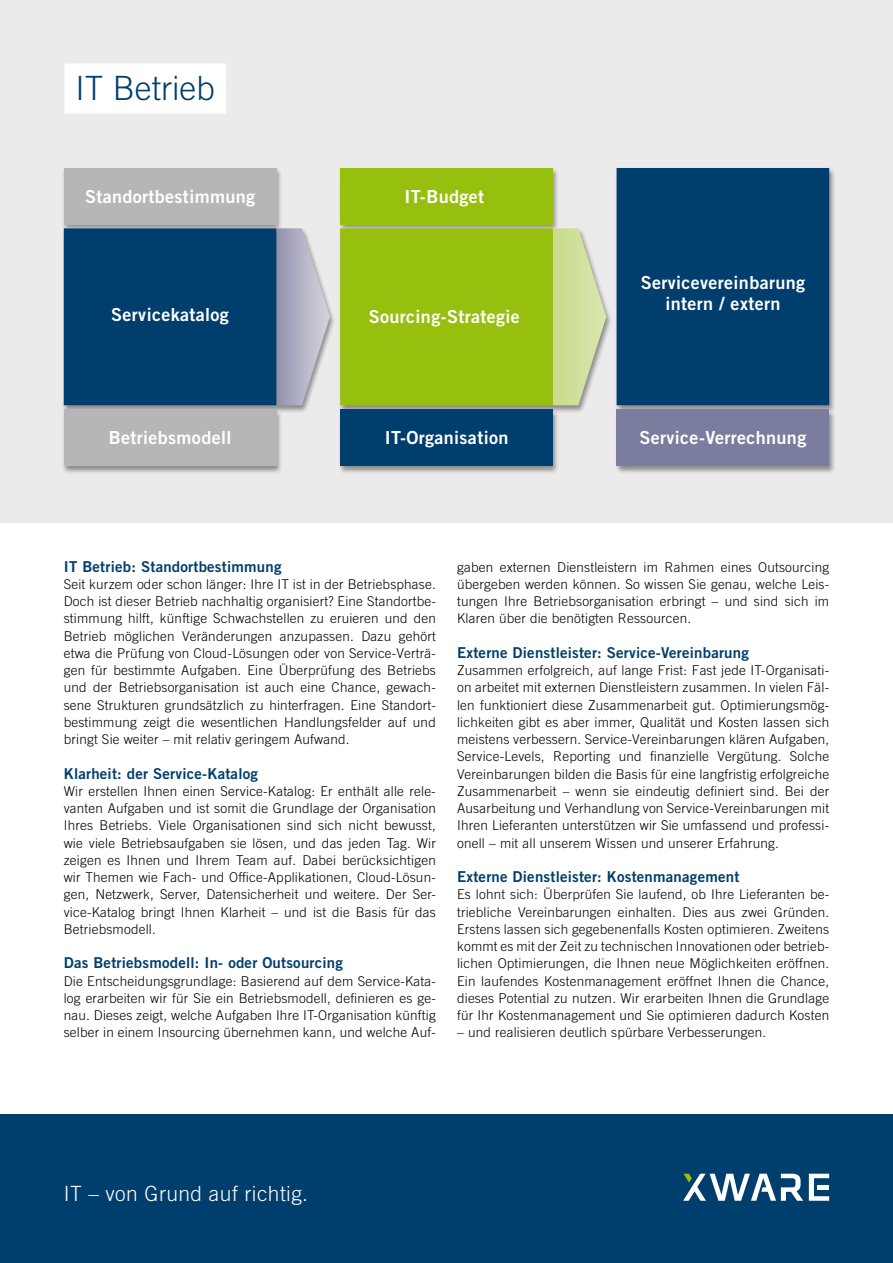
<style>
.page{position:relative;width:893px;height:1263px;background:#fff}
.page>*{position:absolute;margin:0;border:0;box-sizing:border-box;transform-origin:0 0}
.t1{font:300 33.45px "Trade Gothic";color:#003e6d}
.t2{font:300 21px "Trade Gothic";letter-spacing:.02em;color:#fff}
.t3{font:18px/21.6px "Trade Gothic Bold Two";letter-spacing:.02em;color:#fff;text-align:center}
.t4{font:15px "Trade Gothic Bold Two";letter-spacing:.015em;color:#003e6d}
.t5{font:300 13.5px/17.2px "Trade Gothic";letter-spacing:.015em;color:#000;text-align:justify}
</style>
<div class="page">
<div style="left:0;top:0;width:893px;height:522px;background:#eceaeb"></div>
<div style="left:0;top:1114px;width:893px;height:149px;background:#003e6d"></div>
<div style="left:64px;top:63px;width:162px;height:51px;background:#fff"></div>
<svg style="left:809px;top:1174px;width:20px;height:27px"></svg>
<hr style="left:817px;top:1185px;width:12px;height:4px;background:#fff">
<svg style="left:683px;top:1174px;width:120px;height:27px"></svg>
<div style="left:61px;top:167px;width:775px;height:307px;background:#000;opacity:.4"></div>
<div style="left:64px;top:168px;width:212px;height:56px;background:#b7b5b7"></div>
<svg style="left:64px;top:228px;width:266px;height:177px"></svg>
<div style="left:64px;top:409px;width:212px;height:57px;background:#b7b5b7"></div>
<div style="left:340px;top:168px;width:213px;height:56px;background:#97bf0d"></div>
<svg style="left:340px;top:228px;width:266px;height:177px"></svg>
<div style="left:340px;top:409px;width:213px;height:57px;background:#003e6d"></div>
<div style="left:617px;top:168px;width:212px;height:237px;background:#003e6d"></div>
<div style="left:617px;top:409px;width:212px;height:57px;background:#7a7d9d"></div>
<h1 class="t1" style="left:75px;top:68px;width:141px">IT Betrieb</h1>
<h3 class="t3" style="left:85px;top:185px;width:172px">Standortbestimmung</h3>
<h3 class="t3" style="left:111px;top:303px;width:119px">Servicekatalog</h3>
<h3 class="t3" style="left:405px;top:185px;width:81px">IT-Budget</h3>
<h3 class="t3" style="left:369px;top:305px;width:153px">Sourcing-Strategie</h3>
<h3 class="t3" style="left:641px;top:271px;width:166px">Servicevereinbarung intern / extern</h3>
<h3 class="t3" style="left:109px;top:426px;width:124px">Betriebsmodell</h3>
<h3 class="t3" style="left:385px;top:426px;width:125px">IT-Organisation</h3>
<h3 class="t3" style="left:639px;top:426px;width:168px">Service-Verrechnung</h3>
<p class="t4" style="left:64px;top:557px;width:219px">IT Betrieb: Standortbestimmung</p>
<p class="t5" style="left:64px;top:575px;width:374px">Seit kurzem oder schon länger: Ihre IT ist in der Betriebsphase.<br>Doch ist dieser Betrieb nachhaltig organisiert? Eine Standortbe&shy;stimmung hilft, künftige Schwachstellen zu eruieren und den Betrieb möglichen Veränderungen anzupassen. Dazu gehört etwa die Prüfung von Cloud-Lösungen oder von Service-Verträ&shy;gen für bestimmte Aufgaben. Eine Überprüfung des Betriebs und der Betriebsorganisation ist auch eine Chance, gewach&shy;sene Strukturen grundsätzlich zu hinterfragen. Eine Standort&shy;bestimmung zeigt die wesentlichen Handlungsfelder auf und bringt Sie weiter – mit relativ geringem Aufwand.</p>
<p class="t4" style="left:64px;top:764px;width:196px">Klarheit: der Service-Katalog</p>
<p class="t5" style="left:64px;top:782px;width:374px">Wir erstellen Ihnen einen Service-Katalog: Er enthält alle rele&shy;vanten Aufgaben und ist somit die Grundlage der Organisation Ihres Betriebs. Viele Organisationen sind sich nicht bewusst, wie viele Betriebsaufgaben sie lösen, und das jeden Tag. Wir zeigen es Ihnen und Ihrem Team auf. Dabei berücksichtigen wir Themen wie Fach- und Office-Applikationen, Cloud-Lösun&shy;gen, Netzwerk, Server, Datensicherheit und weitere. Der Ser&shy;vice-Katalog bringt Ihnen Klarheit – und ist die Basis für das Betriebsmodell.</p>
<p class="t4" style="left:64px;top:954px;width:281px">Das Betriebsmodell: In- oder Outsourcing</p>
<p class="t5" style="left:64px;top:972px;width:374px">Die Entscheidungsgrundlage: Basierend auf dem Service-Kata&shy;log erarbeiten wir für Sie ein Betriebsmodell, definieren es ge&shy;nau. Dieses zeigt, welche Aufgaben Ihre IT-Organisation künftig selber in einem Insourcing übernehmen kann, und welche Auf-</p>
<p class="t5" style="left:457px;top:558px;width:374px">gaben externen Dienstleistern im Rahmen eines Outsourcing übergeben werden können. So wissen Sie genau, welche Leis&shy;tungen Ihre Betriebsorganisation erbringt – und sind sich im Klaren über die benötigten Ressourcen.</p>
<p class="t4" style="left:457px;top:643px;width:293px">Externe Dienstleister: Service-Vereinbarung</p>
<p class="t5" style="left:457px;top:661px;width:374px">Zusammen erfolgreich, auf lange Frist: Fast jede IT-Organisati&shy;on arbeitet mit externen Dienstleistern zusammen. In vielen Fäl&shy;len funktioniert diese Zusammenarbeit gut. Optimierungsmög&shy;lichkeiten gibt es aber immer, Qualität und Kosten lassen sich meistens verbessern. Service-Vereinbarungen klären Aufgaben, Service-Levels, Reporting und finanzielle Vergütung. Solche Vereinbarungen bilden die Basis für eine langfristig erfolgreiche Zusammenarbeit – wenn sie eindeutig definiert sind. Bei der Ausarbeitung und Verhandlung von Service-Vereinbarungen mit Ihren Lieferanten unterstützen wir Sie umfassend und professi&shy;onell – mit all unserem Wissen und unserer Erfahrung.</p>
<p class="t4" style="left:457px;top:867px;width:284px">Externe Dienstleister: Kostenmanagement</p>
<p class="t5" style="left:457px;top:886px;width:374px">Es lohnt sich: Überprüfen Sie laufend, ob Ihre Lieferanten be&shy;triebliche Vereinbarungen einhalten. Dies aus zwei Gründen.<br>Erstens lassen sich gegebenenfalls Kosten optimieren. Zweitens kommt es mit der Zeit zu technischen Innovationen oder betrieb&shy;lichen Optimierungen, die Ihnen neue Möglichkeiten eröffnen.<br>Ein laufendes Kostenmanagement eröffnet Ihnen die Chance, dieses Potential zu nutzen. Wir erarbeiten Ihnen die Grundlage für Ihr Kostenmanagement und Sie optimieren dadurch Kosten</p>
<p class="t5" style="left:457px;top:1024px;width:311px">– und realisieren deutlich spürbare Verbesserungen.</p>
<h2 class="t2" style="left:64px;top:1181px;width:246px">IT – von Grund auf richtig.</h2>
</div>
